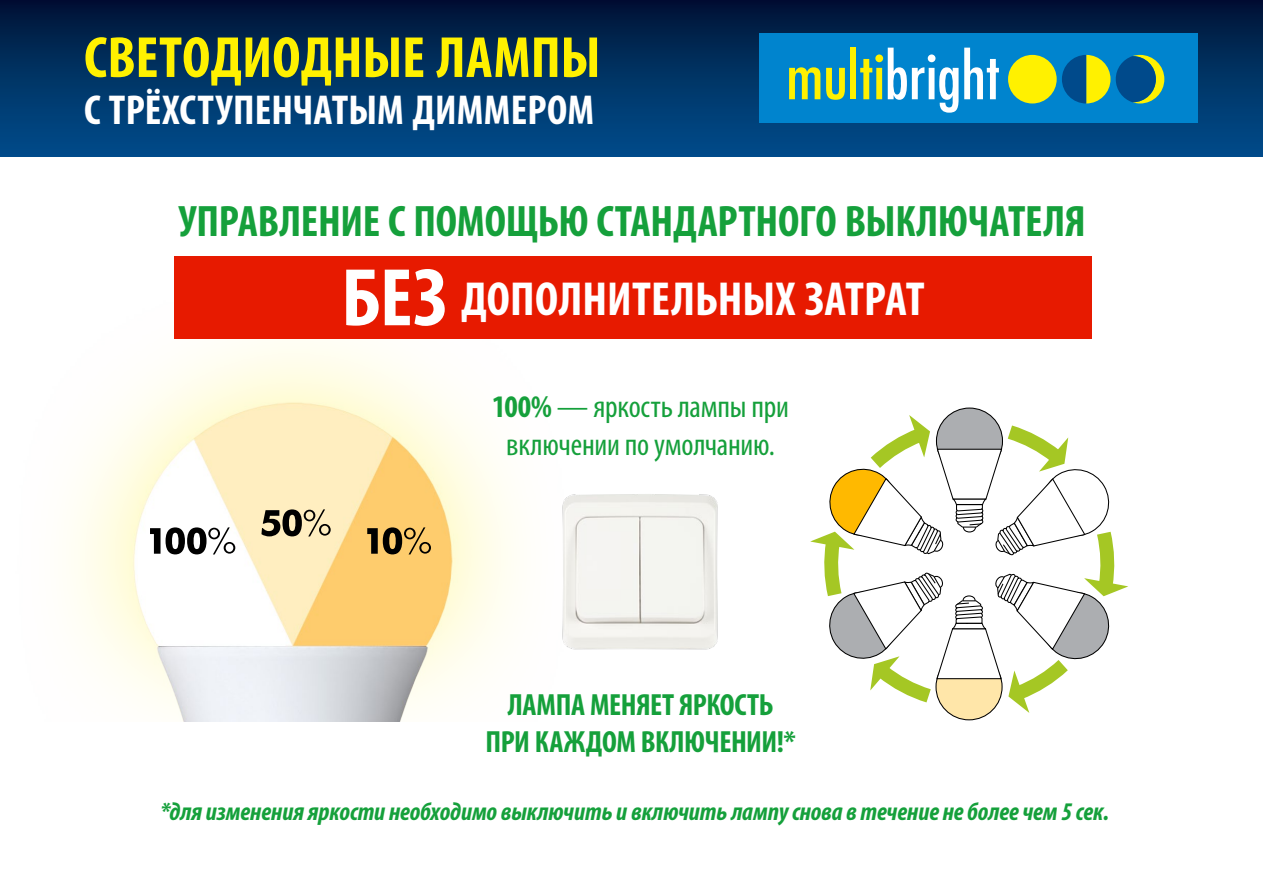
<style>
.page{position:relative;width:1263px;height:893px;background:#fff}
.page>*{position:absolute;margin:0;border:0;box-sizing:border-box;transform-origin:0 0}
.t1{font:700 condensed 58.5px "Myriad Pro";letter-spacing:.005em;color:#fff100}
.t2{font:700 condensed 48px "Myriad Pro";letter-spacing:.005em;color:#fff}
.t3{font:700 condensed 44.25px "Myriad Pro";letter-spacing:-.005em;color:#15a03b}
.t4{font:700 condensed 42px "Myriad Pro";letter-spacing:.005em;color:#fff}
.t5{font:condensed 31.5px/37.8px "Myriad Pro";letter-spacing:-.01em;color:#15a03b;text-align:center}
.t6{font:700 condensed 30.75px/36.9px "Myriad Pro";letter-spacing:-.015em;color:#15a03b;text-align:center}
.t7{font:italic 700 condensed 25.5px "Myriad Pro";letter-spacing:-.005em;color:#15a03b}
.s1{font-size:82.5px}
.s2{font-weight:700}
</style>
<div class="page">
<img style="left:71px;top:340px;width:443px;height:382px">
<svg style="left:150px;top:527px;width:85px;height:27px"></svg>
<svg style="left:261px;top:509px;width:70px;height:27px;background:#93896e"></svg>
<svg style="left:367px;top:527px;width:64px;height:27px;background:#977940"></svg>
<div style="left:0;top:0;width:1263px;height:156px;background:linear-gradient(to bottom,#001437,#004e8d)"></div>
<div style="left:759px;top:33px;width:438px;height:90px;background:#0084ce"></div>
<div style="left:1008px;top:55px;width:49px;height:48px;background:#fff100;border-radius:50%"></div>
<svg style="left:1116px;top:55px;width:48px;height:48px"></svg>
<svg style="left:1062px;top:55px;width:48px;height:48px"></svg>
<svg style="left:789px;top:67px;width:31px;height:32px"></svg>
<svg style="left:826px;top:68px;width:19px;height:32px"></svg>
<div style="left:850px;top:48px;width:6px;height:51px;background:#fff100"></div>
<svg style="left:860px;top:48px;width:98px;height:65px"></svg>
<svg style="left:964px;top:48px;width:35px;height:51px"></svg>
<div style="left:174px;top:256px;width:917px;height:83px;background:#e71a00"></div>
<svg style="left:936px;top:408px;width:66px;height:66px"></svg>
<svg style="left:936px;top:654px;width:66px;height:66px"></svg>
<svg style="left:810px;top:415px;width:318px;height:298px"></svg>
<img style="left:562px;top:494px;width:156px;height:156px">
<h1 class="t1" style="left:84px;top:21px;width:518px">СВЕТОДИОДНЫЕ ЛАМПЫ</h1>
<h3 class="t4" style="left:84px;top:84px;width:512px">С ТРЁХСТУПЕНЧАТЫМ ДИММЕРОМ</h3>
<h3 class="t3" style="left:179px;top:193px;width:908px">УПРАВЛЕНИЕ С ПОМОЩЬЮ СТАНДАРТНОГО ВЫКЛЮЧАТЕЛЯ</h3>
<h2 class="t2" style="left:341px;top:269px;width:585px"><span class="s1">БЕЗ</span> ДОПОЛНИТЕЛЬНЫХ ЗАТРАТ</h2>
<p class="t5" style="left:492px;top:388px;width:298px"><span class="s2">100%</span> — яркость лампы при включении по умолчанию.</p>
<p class="t6" style="left:485px;top:686px;width:312px">ЛАМПА МЕНЯЕТ ЯРКОСТЬ<br>ПРИ КАЖДОМ ВКЛЮЧЕНИИ!*</p>
<p class="t7" style="left:160px;top:796px;width:950px">*для изменения яркости необходимо выключить и включить лампу снова в течение не более чем 5 сек.</p>
</div>
